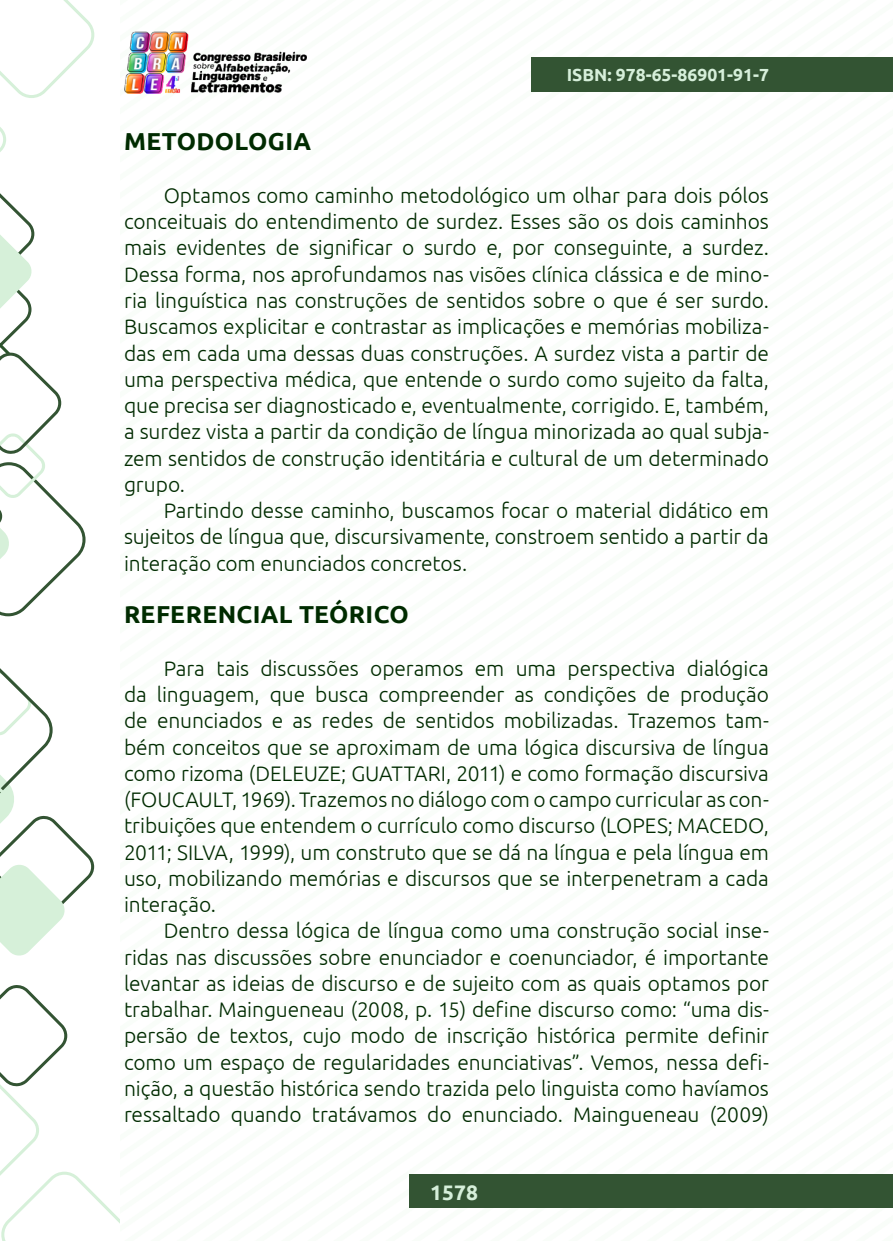
<style>
.page{position:relative;width:893px;height:1241px;background:#fff}
.page>*{position:absolute;margin:0;border:0;box-sizing:border-box;transform-origin:0 0}
._9_SUBTÍTULO{font:700 24.5px "Ubuntu";letter-spacing:.01em;color:#002b00}
._6_INTRODUCAO{font:700 24.5px "Ubuntu";letter-spacing:.01em;color:#002b00}
._8_CORPO{font:300 21px/26.2px "Ubuntu";letter-spacing:-.005em;color:#002b00;text-align:justify}
.t1{font:700 21px "Ubuntu";color:#d6efda}
.t2{font:700 17.5px "Ubuntu";color:#d6efda}
</style>
<div class="page">
<img style="left:124px;top:31px;width:182px;height:62px">
<div style="left:532px;top:57px;width:361px;height:35px;background:#335433"></div>
<div style="left:410px;top:1174px;width:483px;height:33px;background:#335433"></div>
<svg style="left:0;top:985px;width:119px;height:255px"></svg>
<svg style="left:0;top:0;width:94px;height:616px"></svg>
<svg style="left:0;top:668px;width:94px;height:288px"></svg>
<p class="t2" style="left:567px;top:64px;width:204px">ISBN: 978-65-86901-91-7</p>
<p class="_6_INTRODUCAO" style="left:124px;top:127px;width:189px">METODOLOGIA</p>
<p class="_8_CORPO" style="left:124px;top:182px;width:646px;text-indent:40px">Optamos como caminho metodológico um olhar para dois pólos conceituais do entendimento de surdez. Esses são os dois caminhos mais evidentes de significar o surdo e, por conseguinte, a surdez.<br>Dessa forma, nos aprofundamos nas visões clínica clássica e de mino&shy;ria linguística nas construções de sentidos sobre o que é ser surdo.<br>Buscamos explicitar e contrastar as implicações e memórias mobiliza&shy;das em cada uma dessas duas construções. A surdez vista a partir de uma perspectiva médica, que entende o surdo como sujeito da falta, que precisa ser diagnosticado e, eventualmente, corrigido. E, também, a surdez vista a partir da condição de língua minorizada ao qual subja&shy;zem sentidos de construção identitária e cultural de um determinado grupo.</p>
<p class="_8_CORPO" style="left:124px;top:497px;width:646px;text-indent:40px">Partindo desse caminho, buscamos focar o material didático em sujeitos de língua que, discursivamente, constroem sentido a partir da interação com enunciados concretos.</p>
<p class="_9_SUBTÍTULO" style="left:124px;top:599px;width:286px">REFERENCIAL TEÓRICO</p>
<p class="_8_CORPO" style="left:124px;top:654px;width:646px;text-indent:40px">Para tais discussões operamos em uma perspectiva dialógica da linguagem, que busca compreender as condições de produção de enunciados e as redes de sentidos mobilizadas. Trazemos tam&shy;bém conceitos que se aproximam de uma lógica discursiva de língua como rizoma (DELEUZE; GUATTARI, 2011) e como formação discursiva (FOUCAULT, 1969). Trazemos no diálogo com o campo curricular as con&shy;tribuições que entendem o currículo como discurso (LOPES; MACEDO, 2011; SILVA, 1999), um construto que se dá na língua e pela língua em uso, mobilizando memórias e discursos que se interpenetram a cada interação.</p>
<p class="_8_CORPO" style="left:124px;top:917px;width:646px;text-indent:40px">Dentro dessa lógica de língua como uma construção social inse&shy;ridas nas discussões sobre enunciador e coenunciador, é importante levantar as ideias de discurso e de sujeito com as quais optamos por trabalhar. Maingueneau (2008, p. 15) define discurso como: “uma dis&shy;persão de textos, cujo modo de inscrição histórica permite definir como um espaço de regularidades enunciativas”. Vemos, nessa defi&shy;nição, a questão histórica sendo trazida pelo linguista como havíamos ressaltado quando tratávamos do enunciado. Maingueneau (2009)</p>
<p class="t1" style="left:430px;top:1178px;width:49px">1578</p>
</div>
